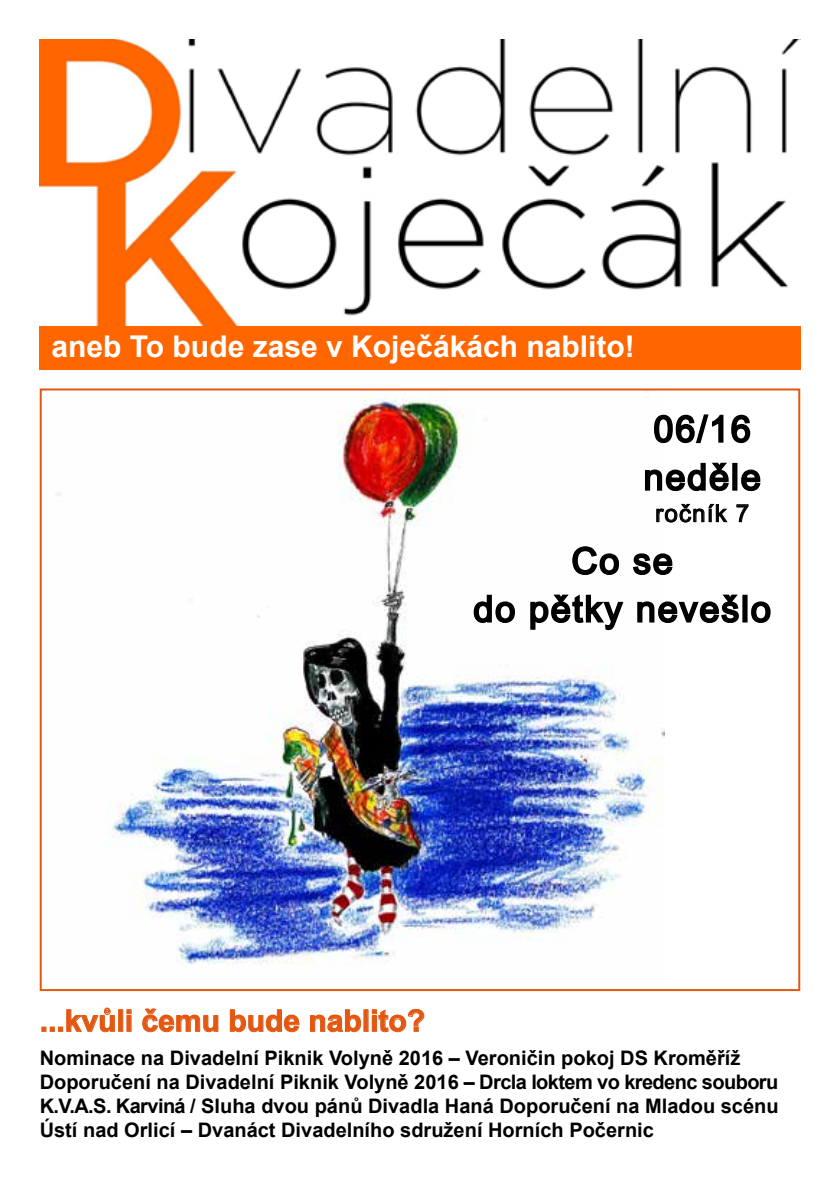
<style>
.page{position:relative;width:840px;height:1191px;background:#fff}
.page>*{position:absolute;margin:0;border:0;box-sizing:border-box;transform-origin:0 0}
.t1{font:36px/48px "Arial";letter-spacing:.05em;color:#000}
.t2{font:700 30px "Arial";color:#fff}
.t3{font:700 30px "Arial";color:#e35711}
.t4{font:24px "Arial";letter-spacing:.05em;color:#000}
.t5{font:700 20px/24px "Arial";color:#000}
</style>
<div class="page">
<img style="left:40px;top:40px;width:759px;height:330px">
<svg style="left:42px;top:1008px;width:73px;height:24px"></svg>
<svg style="left:142px;top:1009px;width:77px;height:23px"></svg>
<svg style="left:229px;top:1009px;width:71px;height:23px"></svg>
<svg style="left:310px;top:1009px;width:51px;height:23px"></svg>
<svg style="left:372px;top:1009px;width:52px;height:23px"></svg>
<img style="left:57px;top:391px;width:607px;height:574px">
<svg style="left:652px;top:413px;width:99px;height:31px"></svg>
<svg style="left:643px;top:461px;width:86px;height:31px"></svg>
<div style="left:731px;top:463px;width:6px;height:27px;border:2px solid #000"></div>
<svg style="left:741px;top:469px;width:20px;height:23px"></svg>
<svg style="left:655px;top:503px;width:73px;height:20px"></svg>
<svg style="left:736px;top:504px;width:12px;height:18px"></svg>
<svg style="left:570px;top:545px;width:50px;height:31px"></svg>
<svg style="left:631px;top:552px;width:42px;height:24px"></svg>
<svg style="left:472px;top:594px;width:44px;height:30px"></svg>
<svg style="left:529px;top:593px;width:95px;height:38px"></svg>
<svg style="left:636px;top:593px;width:103px;height:32px"></svg>
<div style="left:742px;top:595px;width:5px;height:27px;border:2px solid #000"></div>
<svg style="left:751px;top:601px;width:20px;height:22px"></svg>
<h2 class="t2" style="left:51px;top:327px;width:584px">aneb To bude zase v Koječákách nablito!</h2>
<h1 class="t1" style="left:643px;top:405px;width:119px">06/16 neděle</h1>
<p class="t4" style="left:655px;top:497px;width:95px">ročník 7</p>
<h1 class="t1" style="left:473px;top:537px;width:299px;text-align:center">Co se<br>do pětky nevešlo</h1>
<h2 class="t3" style="left:40px;top:1000px;width:387px">...kvůli čemu bude nablito?</h2>
<p class="t5" style="left:40px;top:1046px;width:740px">Nominace na Divadelní Piknik Volyně 2016 – Veroničin pokoj DS Kroměříž Doporučení na Divadelní Piknik Volyně 2016 – Drcla loktem vo kredenc souboru K.V.A.S. Karviná / Sluha dvou pánů Divadla Haná Doporučení na Mladou scénu Ústí nad Orlicí – Dvanáct Divadelního sdružení Horních Počernic</p>
</div>
